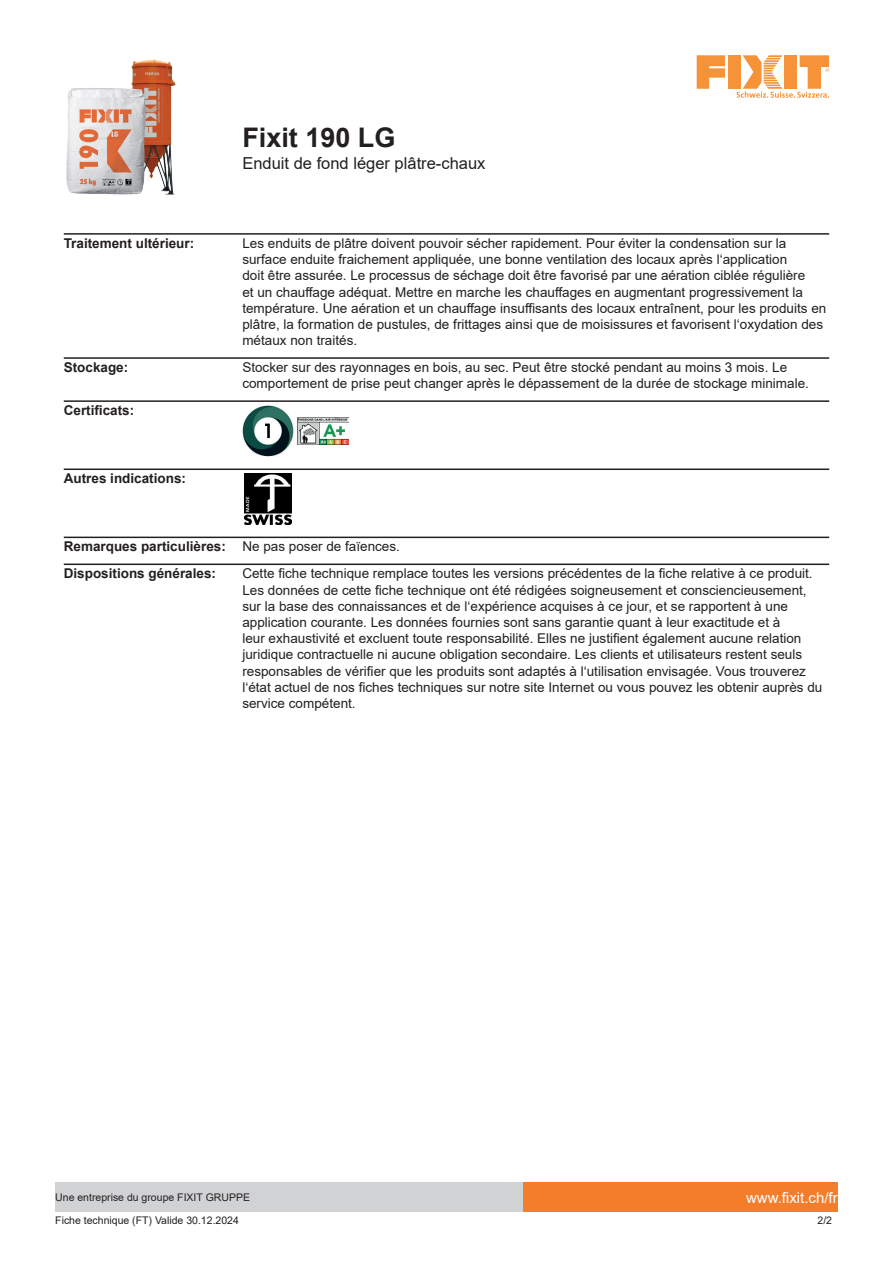
<style>
.page{position:relative;width:893px;height:1263px;background:#fff}
.page>*{position:absolute;margin:0;border:0;box-sizing:border-box;transform-origin:0 0}
.t1{font:700 27px "Arial";color:#231f20}
.t2{font:16.5px "Arial";color:#231f20}
.t3{font:15px "Arial";color:#fff}
.t4{font:13.5px/16.2px "Arial";color:#231f20}
.t5{font:700 13.5px/27px "Arial";color:#231f20}
.t6{font:10.5px "Arial";color:#231f20}
.s1{font-weight:400}
</style>
<div class="page">
<img style="left:66px;top:60px;width:110px;height:135px">
<svg style="left:697px;top:55px;width:28px;height:34px"></svg>
<div style="left:728px;top:55px;width:12px;height:34px;background:#f69237"></div>
<svg style="left:737px;top:55px;width:92px;height:43px"></svg>
<div style="left:523px;top:1182px;width:315px;height:30px;background:#f47d2c"></div>
<div style="left:55px;top:1182px;width:468px;height:30px;background:#d1d2d4"></div>
<hr style="left:64px;top:233px;width:765px;height:2px;background:#231f20">
<hr style="left:64px;top:357px;width:765px;height:2px;background:#231f20">
<hr style="left:64px;top:400px;width:765px;height:2px;background:#231f20">
<img style="left:242px;top:405px;width:51px;height:51px">
<img style="left:297px;top:417px;width:51px;height:27px">
<hr style="left:64px;top:468px;width:765px;height:2px;background:#231f20">
<img style="left:245px;top:473px;width:46px;height:51px">
<hr style="left:64px;top:537px;width:765px;height:1px;background:#231f20">
<hr style="left:64px;top:563px;width:765px;height:2px;background:#231f20">
<h1 class="t1" style="left:242px;top:119px;width:155px">Fixit 190 LG</h1>
<p class="t2" style="left:242px;top:152px;width:245px">Enduit de fond léger plâtre-chaux</p>
<p class="t5" style="left:64px;top:230px;width:132px">Traitement ultérieur:</p>
<p class="t4" style="left:242px;top:235px;width:585px">Les enduits de plâtre doivent pouvoir sécher rapidement. Pour éviter la condensation sur la surface enduite fraichement appliquée, une bonne ventilation des locaux après l‘application<br>doit être assurée. Le processus de séchage doit être favorisé par une aération ciblée régulière<br>et un chauffage adéquat. Mettre en marche les chauffages en augmentant progressivement la température. Une aération et un chauffage insuffisants des locaux entraînent, pour les produits en plâtre, la formation de pustules, de frittages ainsi que de moisissures et favorisent l‘oxydation des métaux non traités.</p>
<p class="t5" style="left:64px;top:354px;width:66px">Stockage:</p>
<p class="t4" style="left:242px;top:359px;width:568px">Stocker sur des rayonnages en bois, au sec. Peut être stocké pendant au moins 3 mois. Le comportement de prise peut changer après le dépassement de la durée de stockage minimale.</p>
<p class="t5" style="left:64px;top:397px;width:72px">Certificats:</p>
<p class="t5" style="left:64px;top:465px;width:124px">Autres indications:</p>
<p class="t5" style="left:64px;top:533px;width:338px">Remarques particulières: <span class="s1">Ne pas poser de faïences.<br></span>Dispositions générales:</p>
<p class="t4" style="left:242px;top:565px;width:582px">Cette fiche technique remplace toutes les versions précédentes de la fiche relative à ce produit.<br>Les données de cette fiche technique ont été rédigées soigneusement et consciencieusement, sur la base des connaissances et de l‘expérience acquises à ce jour, et se rapportent à une application courante. Les données fournies sont sans garantie quant à leur exactitude et à<br>leur exhaustivité et excluent toute responsabilité. Elles ne justifient également aucune relation juridique contractuelle ni aucune obligation secondaire. Les clients et utilisateurs restent seuls responsables de vérifier que les produits sont adaptés à l‘utilisation envisagée. Vous trouverez l‘état actuel de nos fiches techniques sur notre site Internet ou vous pouvez les obtenir auprès du service compétent.</p>
<p class="t6" style="left:55px;top:1190px;width:196px">Une entreprise du groupe FIXIT GRUPPE</p>
<p class="t3" style="left:746px;top:1187px;width:93px">www.fixit.ch/fr</p>
<p class="t6" style="left:55px;top:1213px;width:185px">Fiche technique (FT) Valide 30.12.2024</p>
<p class="t6" style="left:817px;top:1213px;width:16px">2/2</p>
</div>
